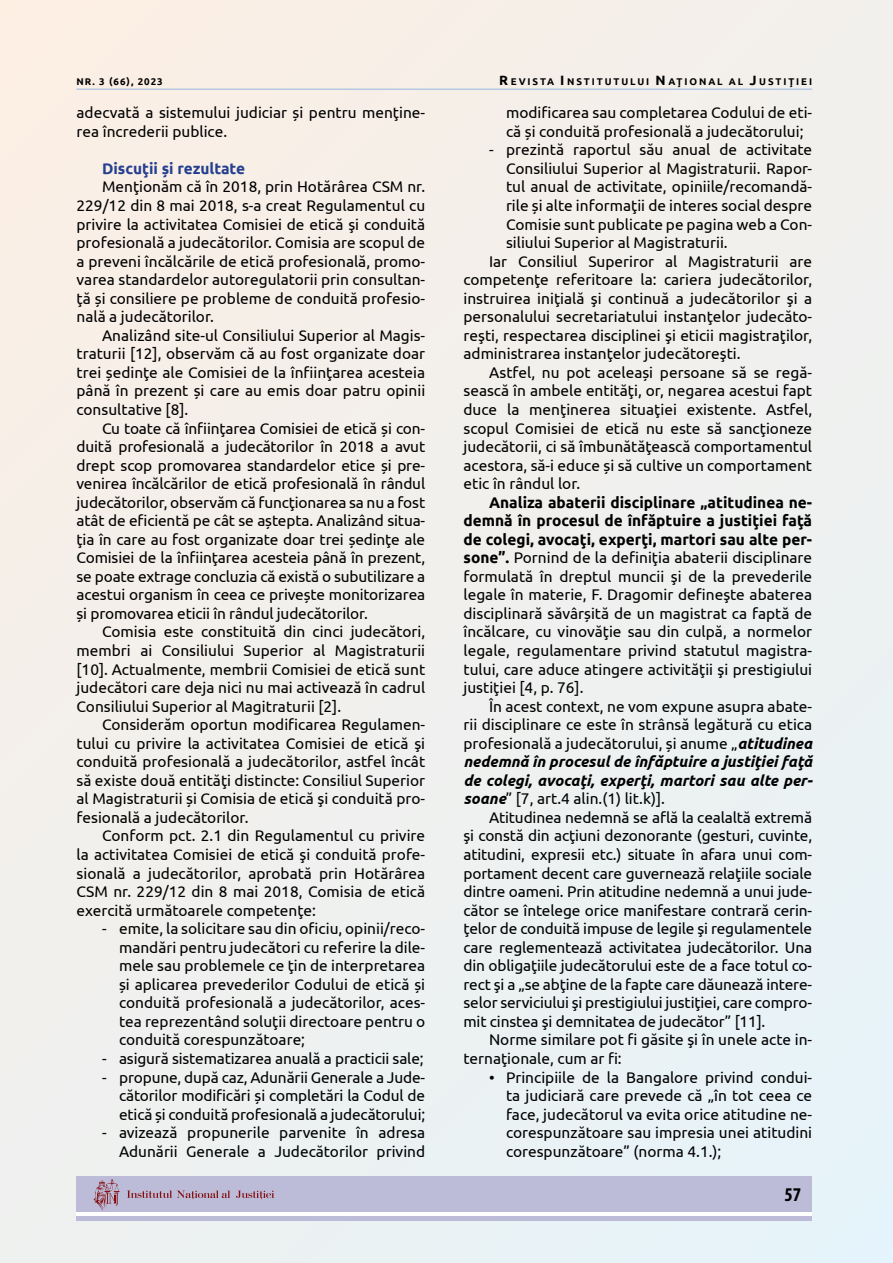
<style>
.page{position:relative;width:893px;height:1263px;background:#f1f0ed}
.page>*{position:absolute;margin:0;border:0;box-sizing:border-box;transform-origin:0 0}
.t1{font:700 condensed 19.5px "Myriad Pro";color:#000}
.t2{font:15.45px/18.6px "Ubuntu";color:#000;text-align:justify}
.t3{font:700 15.45px "Ubuntu";color:#25408f}
.t4{font:700 9.75px "Ubuntu";letter-spacing:.195em;color:#000}
.s1{font-size:13.5px}
.s2{font-weight:700}
.s3{font-weight:700;font-style:italic}
</style>
<div class="page">
<hr style="left:77px;top:89px;width:735px;height:1px;background:#95b6df">
<div style="left:77px;top:1176px;width:735px;height:45px;background:#bcbcd8"></div>
<hr style="left:77px;top:1213px;width:735px;height:3px;background:#fff">
<svg style="left:127px;top:1190px;width:103px;height:9px"></svg>
<svg style="left:236px;top:1190px;width:38px;height:9px"></svg>
<svg style="left:94px;top:1179px;width:26px;height:31px"></svg>
<p class="t4" style="left:77px;top:75px;width:88px">NR. 3 (66), 2023</p>
<p class="t4" style="left:499px;top:76px;width:315px"><span class="s1">R</span>EVISTA <span class="s1">I</span>NSTITUTULUI <span class="s1">N</span>AŢIONAL AL <span class="s1">J</span>USTIŢIEI</p>
<p class="t2" style="left:77px;top:103px;width:350px">adecvată a sistemului judiciar și pentru menţine&shy;rea încrederii publice.</p>
<p class="t3" style="left:102px;top:159px;width:145px">Discuţii și rezultate</p>
<p class="t2" style="left:77px;top:177px;width:350px;text-indent:26px">Menţionăm că în 2018, prin Hotărârea CSM nr.<br>229/12 din 8 mai 2018, s-a creat Regulamentul cu privire la activitatea Comisiei de etică şi conduită profesională a judecătorilor. Comisia are scopul de a preveni încălcările de etică profesională, promo&shy;varea standardelor autoregulatorii prin consultan&shy;ţă și consiliere pe probleme de conduită profesio&shy;nală a judecătorilor.</p>
<p class="t2" style="left:77px;top:325px;width:350px;text-indent:26px">Analizând site-ul Consiliului Superior al Magis&shy;traturii [12], observăm că au fost organizate doar trei ședinţe ale Comisiei de la înfiinţarea acesteia până în prezent și care au emis doar patru opinii consultative [8].</p>
<p class="t2" style="left:77px;top:418px;width:350px;text-indent:26px">Cu toate că înfiinţarea Comisiei de etică și con&shy;duită profesională a judecătorilor în 2018 a avut drept scop promovarea standardelor etice și pre&shy;venirea încălcărilor de etică profesională în rândul judecătorilor, observăm că funcţionarea sa nu a fost atât de eficientă pe cât se aștepta. Analizând situa&shy;ţia în care au fost organizate doar trei ședinţe ale Comisiei de la înfiinţarea acesteia până în prezent, se poate extrage concluzia că există o subutilizare a acestui organism în ceea ce privește monitorizarea și promovarea eticii în rândul judecătorilor.</p>
<p class="t2" style="left:77px;top:622px;width:350px;text-indent:26px">Comisia este constituită din cinci judecători, membri ai Consiliului Superior al Magistraturii [10]. Actualmente, membrii Comisiei de etică sunt judecători care deja nici nu mai activează în cadrul Consiliului Superior al Magitraturii [2].</p>
<p class="t2" style="left:77px;top:715px;width:350px;text-indent:26px">Considerăm oportun modificarea Regulamen&shy;tului cu privire la activitatea Comisiei de etică şi conduită profesională a judecătorilor, astfel încât să existe două entităţi distincte: Consiliul Superior al Magistraturii și Comisia de etică şi conduită pro&shy;fesională a judecătorilor.</p>
<p class="t2" style="left:77px;top:826px;width:350px;text-indent:26px">Conform pct. 2.1 din Regulamentul cu privire la activitatea Comisiei de etică şi conduită profe&shy;sională a judecătorilor, aprobată prin Hotărârea CSM nr. 229/12 din 8 mai 2018, Comisia de etică exercită următoarele competenţe:</p>
<p class="t2" style="left:119px;top:919px;width:308px;text-indent:-17px">- emite, la solicitare sau din oficiu, opinii/reco&shy;mandări pentru judecători cu referire la dile&shy;mele sau problemele ce ţin de interpretarea și aplicarea prevederilor Codului de etică și conduită profesională a judecătorilor, aces&shy;tea reprezentând soluţii directoare pentru o conduită corespunzătoare;</p>
<p class="t2" style="left:102px;top:1049px;width:323px">- asigură sistematizarea anuală a practicii sale;</p>
<p class="t2" style="left:119px;top:1067px;width:308px;text-indent:-17px">- propune, după caz, Adunării Generale a Jude&shy;cătorilor modificări și completări la Codul de etică și conduită profesională a judecătorului;</p>
<p class="t2" style="left:102px;top:1123px;width:325px;text-align:right">- avizează propunerile parvenite în adresa<br>Adunării Generale a Judecătorilor privind</p>
<p class="t2" style="left:506px;top:103px;width:308px">modificarea sau completarea Codului de eti&shy;că și conduită profesională a judecătorului;</p>
<p class="t2" style="left:489px;top:140px;width:325px">- prezintă raportul său anual de activitate</p>
<p class="t2" style="left:506px;top:159px;width:308px">Consiliului Superior al Magistraturii. Rapor-</p>
<p class="t2" style="left:506px;top:177px;width:308px">tul anual de activitate, opiniile/recomandă-</p>
<p class="t2" style="left:506px;top:196px;width:308px">rile și alte informaţii de interes social despre</p>
<p class="t2" style="left:506px;top:214px;width:308px">Comisie sunt publicate pe pagina web a Con-</p>
<p class="t2" style="left:506px;top:233px;width:223px">siliului Superior al Magistraturii.</p>
<p class="t2" style="left:489px;top:251px;width:325px">Iar Consiliul Superiror al Magistraturii are</p>
<p class="t2" style="left:463px;top:270px;width:350px">competenţe referitoare la: cariera judecătorilor,</p>
<p class="t2" style="left:463px;top:288px;width:350px">instruirea iniţială şi continuă a judecătorilor şi a</p>
<p class="t2" style="left:463px;top:307px;width:350px">personalului secretariatului instanţelor judecăto-</p>
<p class="t2" style="left:463px;top:325px;width:350px">reşti, respectarea disciplinei şi eticii magistraţilor,</p>
<p class="t2" style="left:463px;top:344px;width:279px">administrarea instanţelor judecătoreşti.</p>
<p class="t2" style="left:489px;top:363px;width:325px">Astfel, nu pot aceleași persoane să se regă-</p>
<p class="t2" style="left:463px;top:381px;width:350px">sească în ambele entităţi, or, negarea acestui fapt</p>
<p class="t2" style="left:463px;top:400px;width:350px">duce la menţinerea situaţiei existente. Astfel,</p>
<p class="t2" style="left:463px;top:418px;width:350px">scopul Comisiei de etică nu este să sancţioneze</p>
<p class="t2" style="left:463px;top:437px;width:350px">judecătorii, ci să îmbunătăţească comportamentul</p>
<p class="t2" style="left:463px;top:455px;width:350px">acestora, să-i educe și să cultive un comportament</p>
<p class="t2" style="left:463px;top:474px;width:118px">etic în rândul lor.</p>
<p class="t2" style="left:463px;top:492px;width:350px;text-indent:26px"><span class="s2">Analiza abaterii disciplinare „atitudinea ne&shy;demnă în procesul de înfăptuire a justiţiei faţă de colegi, avocaţi, experţi, martori sau alte per&shy;sone”.</span> Pornind de la definiţia abaterii disciplinare formulată în dreptul muncii şi de la prevederile legale în materie, F. Dragomir defineşte abaterea disciplinară săvârșită de un magistrat ca faptă de încălcare, cu vinovăţie sau din culpă, a normelor legale, regulamentare privind statutul magistra&shy;tului, care aduce atingere activităţii şi prestigiului justiţiei [4, p. 76].</p>
<p class="t2" style="left:463px;top:696px;width:351px;text-indent:26px">În acest context, ne vom expune asupra abate&shy;rii disciplinare ce este în strânsă legătură cu etica profesională a judecătorului, și anume „<span class="s3">atitudinea nedemnă în procesul de înfăptuire a justiţiei faţă de colegi, avocaţi, experţi, martori sau alte per&shy;soane</span>” [7, art.4 alin.(1) lit.k)].</p>
<p class="t2" style="left:463px;top:808px;width:350px;text-indent:26px">Atitudinea nedemnă se află la cealaltă extremă şi constă din acţiuni dezonorante (gesturi, cuvinte, atitudini, expresii etc.) situate în afara unui com&shy;portament decent care guvernează relaţiile sociale dintre oameni. Prin atitudine nedemnă a unui jude&shy;cător se întelege orice manifestare contrară cerin&shy;ţelor de conduită impuse de legile şi regulamentele care reglementează activitatea judecătorilor. Una din obligaţiile judecătorului este de a face totul co&shy;rect şi a „se abţine de la fapte care dăunează intere&shy;selor serviciului şi prestigiului justiţiei, care compro&shy;mit cinstea şi demnitatea de judecător” [11].</p>
<p class="t2" style="left:463px;top:1030px;width:350px;text-indent:26px">Norme similare pot fi găsite şi în unele acte in&shy;ternaţionale, cum ar fi:</p>
<p class="t2" style="left:506px;top:1067px;width:308px;text-indent:-17px">• Principiile de la Bangalore privind condui&shy;ta judiciară care prevede că „în tot ceea ce face, judecătorul va evita orice atitudine ne&shy;corespunzătoare sau impresia unei atitudini corespunzătoare” (norma 4.1.);</p>
<p class="t1" style="left:784px;top:1182px;width:18px">57</p>
</div>
